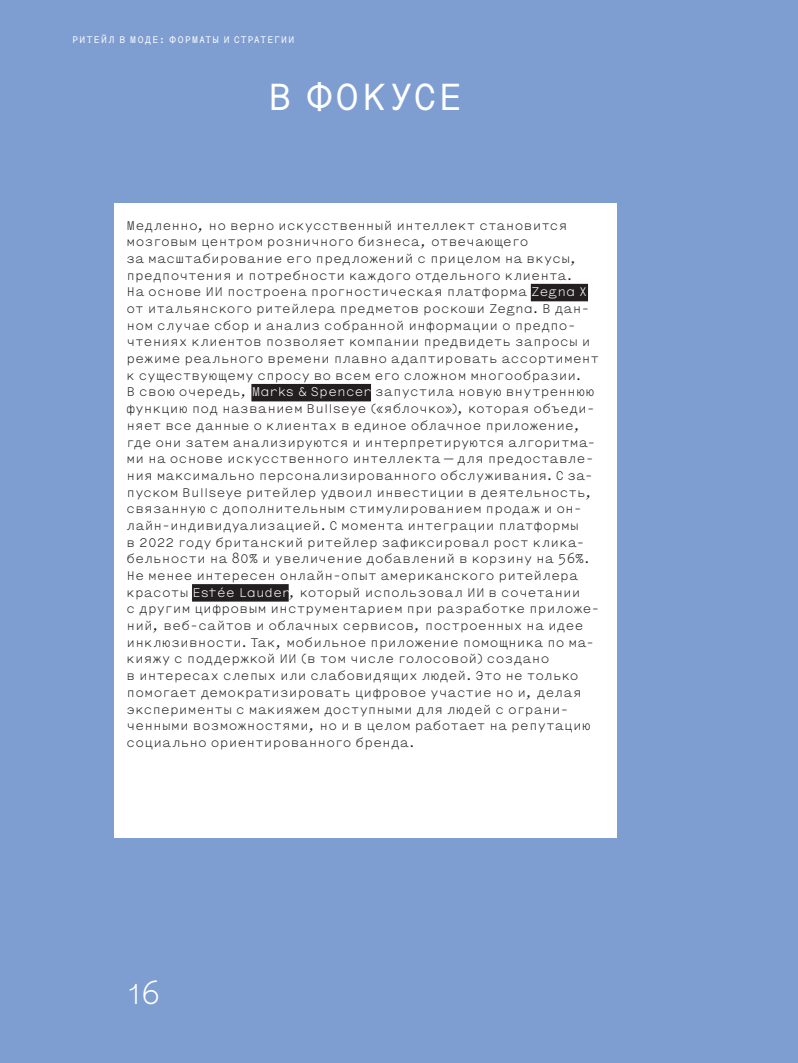
<style>
.page{position:relative;width:798px;height:1063px;background:#fff}
.page>*{position:absolute;margin:0;border:0;box-sizing:border-box;transform-origin:0 0}
.t1{font:500 37.5px "Typewriter v.1";letter-spacing:-.03em;color:#fff}
.t2{font:28.75px "Typewriter ver.8";color:#fff}
.t3{font:12.5px/16.6px "Typewriter ver.8";letter-spacing:-.04em;color:#231f20}
.t4{font:500 9.62px "Typewriter v.1";letter-spacing:.04em;color:#fff}
.s1{color:#fff}
</style>
<div class="page">
<hr style="left:797px;top:0;width:1px;height:1063px;background:#231f20">
<div style="left:0;top:0;width:797px;height:1063px;background:#7e9ed2"></div>
<div style="left:114px;top:203px;width:502px;height:635px;background:#fff"></div>
<div style="left:530px;top:284px;width:57px;height:17px;background:#231f20"></div>
<div style="left:251px;top:384px;width:120px;height:17px;background:#231f20"></div>
<div style="left:192px;top:584px;width:96px;height:18px;background:#231f20"></div>
<p class="t4" style="left:72px;top:34px;width:224px">РИТЕЙЛ В МОДЕ: ФОРМАТЫ И СТРАТЕГИИ</p>
<h1 class="t1" style="left:266px;top:75px;width:200px">В ФОКУСЕ</h1>
<p class="t3" style="left:126px;top:217px;width:475px">Медленно, но верно искусственный интеллект становится мозговым центром розничного бизнеса, отвечающего<br>за масштабирование его предложений с прицелом на вкусы, предпочтения и потребности каждого отдельного клиента.<br>На основе ИИ построена прогностическая платформа <span class="s1">Zegna X </span>от итальянского ритейлера предметов роскоши Zegna. В дан&shy;ном случае сбор и анализ собранной информации о предпо&shy;чтениях клиентов позволяет компании предвидеть запросы и режиме реального времени плавно адаптировать ассортимент к существующему спросу во всем его сложном многообразии.<br>В свою очередь, <span class="s1">Marks &amp; Spencer</span> запустила новую внутреннюю функцию под названием Bullseye («яблочко»), которая объеди&shy;няет все данные о клиентах в единое облачное приложение, где они затем анализируются и интерпретируются алгоритма&shy;ми на основе искусственного интеллекта — для предоставле&shy;ния максимально персонализированного обслуживания. С за&shy;пуском Bullseye ритейлер удвоил инвестиции в деятельность, связанную с дополнительным стимулированием продаж и он&shy;лайн-индивидуализацией. С момента интеграции платформы<br>в 2022 году британский ритейлер зафиксировал рост клика&shy;бельности на 80% и увеличение добавлений в корзину на 56%.<br>Не менее интересен онлайн-опыт американского ритейлера красоты <span class="s1">Estée Lauder</span>, который использовал ИИ в сочетании<br>с другим цифровым инструментарием при разработке приложе&shy;ний, веб-сайтов и облачных сервисов, построенных на идее инклюзивности. Так, мобильное приложение помощника по ма&shy;кияжу с поддержкой ИИ (в том числе голосовой) создано<br>в интересах слепых или слабовидящих людей. Это не только помогает демократизировать цифровое участие но и, делая эксперименты с макияжем доступными для людей с ограни&shy;ченными возможностями, но и в целом работает на репутацию социально ориентированного бренда.</p>
<h2 class="t2" style="left:127px;top:977px;width:36px">16</h2>
</div>
